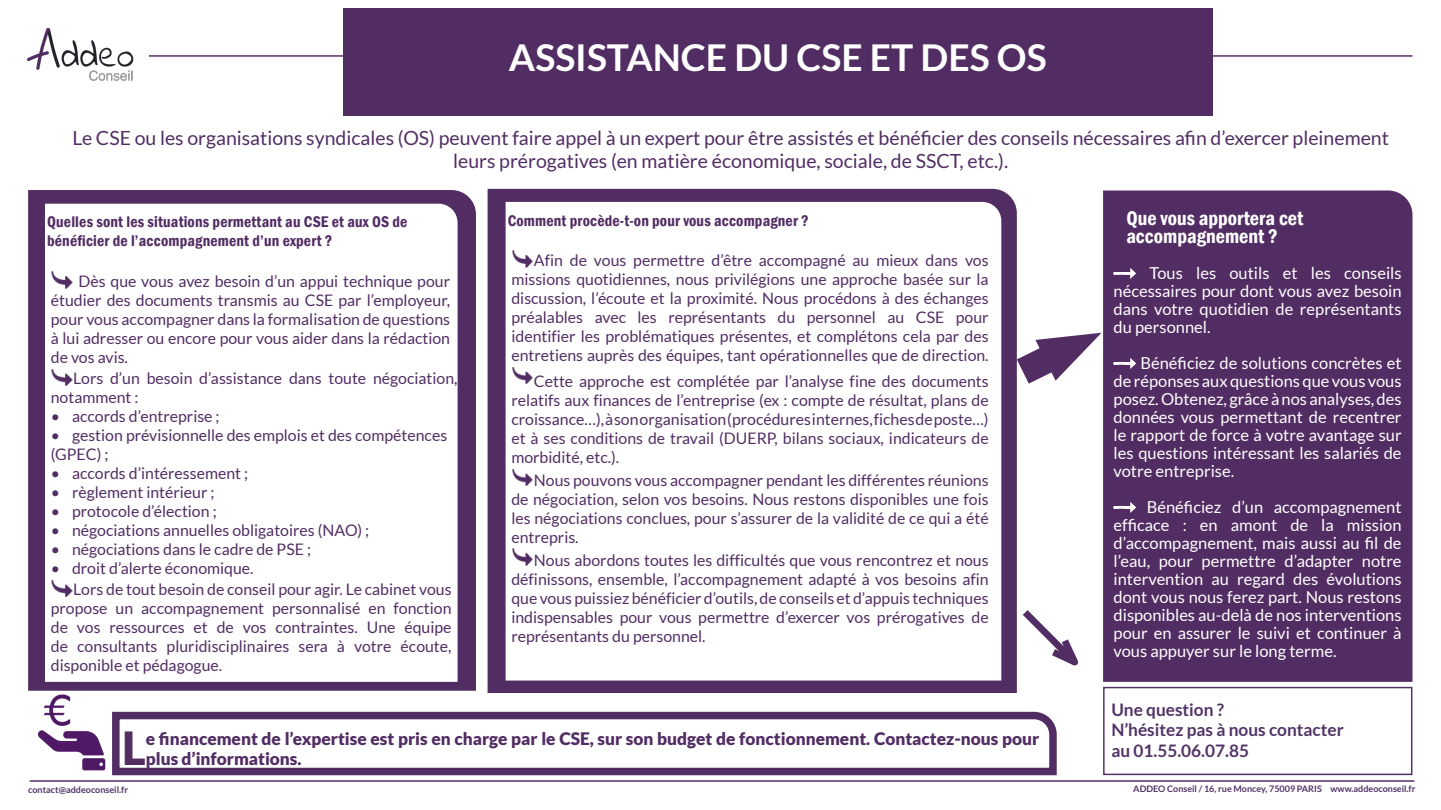
<style>
.page{position:relative;width:1441px;height:810px;background:#fff}
.page>*{position:absolute;margin:0;border:0;box-sizing:border-box;transform-origin:0 0}
.t1{font:900 45.67px "Lato";color:#522d63}
.Style_de_paragraphe{font:700 37.05px "Lato";color:#fff}
.t2{font:600 condensed 20.25px/18px "Franklin Gothic";color:#fff}
.t3{font:19.5px/23.4px "Lato";color:#522d63;text-align:center}
.t4{font:900 17.25px/20.7px "Lato";color:#522d63}
.t5{font:700 17.25px "Lato";color:#523366}
.t6{font:16.5px/18px "Lato";color:#fff;text-align:justify}
.t7{font:15.9px/19px "Lato";color:#522d63;text-align:justify}
.t8{font:600 condensed 15.9px/19px "Franklin Gothic";letter-spacing:.01em;color:#522d63}
.t9{font:700 9px "Lato";color:#523366}
</style>
<div class="page">
<hr style="left:149px;top:55px;width:1263px;height:2px;background:#522d63">
<div style="left:343px;top:8px;width:869px;height:108px;background:#522d63"></div>
<img style="left:27px;top:29px;width:107px;height:52px">
<div style="left:28px;top:190px;width:448px;height:501px;background:#522d63"></div>
<svg style="left:45px;top:204px;width:413px;height:478px"></svg>
<img style="left:51px;top:269px;width:22px;height:22px">
<img style="left:51px;top:366px;width:22px;height:23px">
<img style="left:51px;top:577px;width:22px;height:23px">
<svg style="left:488px;top:189px;width:529px;height:504px;background:#553166"></svg>
<svg style="left:506px;top:202px;width:495px;height:479px"></svg>
<img style="left:511px;top:248px;width:23px;height:22px">
<img style="left:511px;top:364px;width:23px;height:23px">
<img style="left:511px;top:466px;width:23px;height:23px">
<img style="left:511px;top:546px;width:23px;height:22px">
<div style="left:1103px;top:190px;width:309px;height:492px;background:#522d63"></div>
<svg style="left:1111px;top:268px;width:25px;height:11px"></svg>
<svg style="left:1111px;top:358px;width:25px;height:11px"></svg>
<svg style="left:1111px;top:502px;width:25px;height:11px"></svg>
<svg style="left:986px;top:315px;width:115px;height:93px"></svg>
<hr style="left:30px;top:780px;width:1384px;height:2px;background:#522d63">
<svg style="left:1015px;top:603px;width:63px;height:73px"></svg>
<div style="left:1103px;top:687px;width:309px;height:88px;border:2px solid #523366"></div>
<svg style="left:118px;top:711px;width:939px;height:65px"></svg>
<img style="left:28px;top:682px;width:90px;height:100px">
<p class="Style_de_paragraphe" style="left:509px;top:37px;width:539px">ASSISTANCE DU CSE ET DES OS</p>
<p class="t3" style="left:72px;top:126px;width:1318px">Le CSE ou les organisations syndicales (OS) peuvent faire appel à un expert pour être assistés et bénéficier des conseils nécessaires afin d’exercer pleinement leurs prérogatives (en matière économique, sociale, de SSCT, etc.).</p>
<p class="t8" style="left:47px;top:212px;width:362px">Quelles sont les situations permettant au CSE et aux OS de bénéficier de l’accompagnement d’un expert ?</p>
<p class="t7" style="left:51px;top:271px;width:401px;text-indent:28px">Dès que vous avez besoin d’un appui technique pour étudier des documents transmis au CSE par l’employeur, pour vous accompagner dans la formalisation de questions à lui adresser ou encore pour vous aider dans la rédaction de vos avis.</p>
<p class="t7" style="left:51px;top:368px;width:408px;text-indent:22px">Lors d’un besoin d’assistance dans toute négociation, notamment :</p>
<p class="t7" style="left:51px;top:407px;width:170px">• accords d’entreprise ;</p>
<p class="t7" style="left:51px;top:426px;width:398px">• gestion prévisionnelle des emplois et des compétences (GPEC) ;</p>
<p class="t7" style="left:51px;top:464px;width:199px">• accords d’intéressement ;</p>
<p class="t7" style="left:51px;top:483px;width:165px">• règlement intérieur ;</p>
<p class="t7" style="left:51px;top:502px;width:167px">• protocole d’élection ;</p>
<p class="t7" style="left:51px;top:521px;width:320px">• négociations annuelles obligatoires (NAO) ;</p>
<p class="t7" style="left:51px;top:540px;width:262px">• négociations dans le cadre de PSE ;</p>
<p class="t7" style="left:51px;top:559px;width:204px">• droit d’alerte économique.</p>
<p class="t7" style="left:51px;top:579px;width:402px;text-indent:22px">Lors de tout besoin de conseil pour agir. Le cabinet vous propose un accompagnement personnalisé en fonction de vos ressources et de vos contraintes. Une équipe de consultants pluridisciplinaires sera à votre écoute, disponible et pédagogue.</p>
<p class="t8" style="left:508px;top:211px;width:303px">Comment procède-t-on pour vous accompagner ?</p>
<p class="t7" style="left:511px;top:251px;width:479px;text-indent:22px">Afin de vous permettre d’être accompagné au mieux dans vos missions quotidiennes, nous privilégions une approche basée sur la discussion, l’écoute et la proximité. Nous procédons à des échanges préalables avec les représentants du personnel au CSE pour identifier les problématiques présentes, et complétons cela par des entretiens auprès des équipes, tant opérationnelles que de direction.</p>
<p class="t7" style="left:511px;top:372px;width:479px;text-indent:22px">Cette approche est complétée par l’analyse fine des documents relatifs aux finances de l’entreprise (ex : compte de résultat, plans de croissance…), à son organisation (procédures internes, fiches de poste…) et à ses conditions de travail (DUERP, bilans sociaux, indicateurs de morbidité, etc.).</p>
<p class="t7" style="left:511px;top:470px;width:479px;text-indent:22px">Nous pouvons vous accompagner pendant les différentes réunions de négociation, selon vos besoins. Nous restons disponibles une fois les négociations conclues, pour s’assurer de la validité de ce qui a été entrepris.</p>
<p class="t7" style="left:511px;top:550px;width:479px;text-indent:22px">Nous abordons toutes les difficultés que vous rencontrez et nous définissons, ensemble, l’accompagnement adapté à vos besoins afin que vous puissiez bénéficier d’outils, de conseils et d’appuis techniques indispensables pour vous permettre d’exercer vos prérogatives de représentants du personnel.</p>
<p class="t1" style="left:122px;top:722px;width:25px">L</p>
<p class="t4" style="left:146px;top:728px;width:895px">e financement de l’expertise est pris en charge par le CSE, sur son budget de fonctionnement. Contactez-nous pour plus d’informations.</p>
<p class="t2" style="left:1126px;top:209px;width:179px">Que vous apportera cet accompagnement ?</p>
<p class="t6" style="left:1113px;top:264px;width:290px;text-indent:36px">Tous les outils et les conseils nécessaires pour dont vous avez besoin dans votre quotidien de représentants du personnel.</p>
<p class="t6" style="left:1113px;top:354px;width:290px;text-indent:27px">Bénéficiez de solutions concrètes et de réponses aux questions que vous vous posez. Obtenez, grâce à nos analyses, des données vous permettant de recentrer le rapport de force à votre avantage sur les questions intéressant les salariés de votre entreprise.</p>
<p class="t6" style="left:1113px;top:498px;width:290px;text-indent:33px">Bénéficiez d’un accompagnement efficace : en amont de la mission d’accompagnement, mais aussi au fil de l’eau, pour permettre d’adapter notre intervention au regard des évolutions dont vous nous ferez part. Nous restons disponibles au-delà de nos interventions pour en assurer le suivi et continuer à vous appuyer sur le long terme.</p>
<p class="t5" style="left:1111px;top:699px;width:114px">Une question ?</p>
<p class="t5" style="left:1111px;top:720px;width:234px">N’hésitez pas à nous contacter</p>
<p class="t5" style="left:1111px;top:741px;width:139px">au 01.55.06.07.85</p>
<p class="t9" style="left:28px;top:784px;width:101px">contact@addeoconseil.fr</p>
<p class="t9" style="left:1133px;top:784px;width:284px">ADDEO Conseil / 16, rue Moncey, 75009 PARIS www.addeoconseil.fr</p>
</div>
